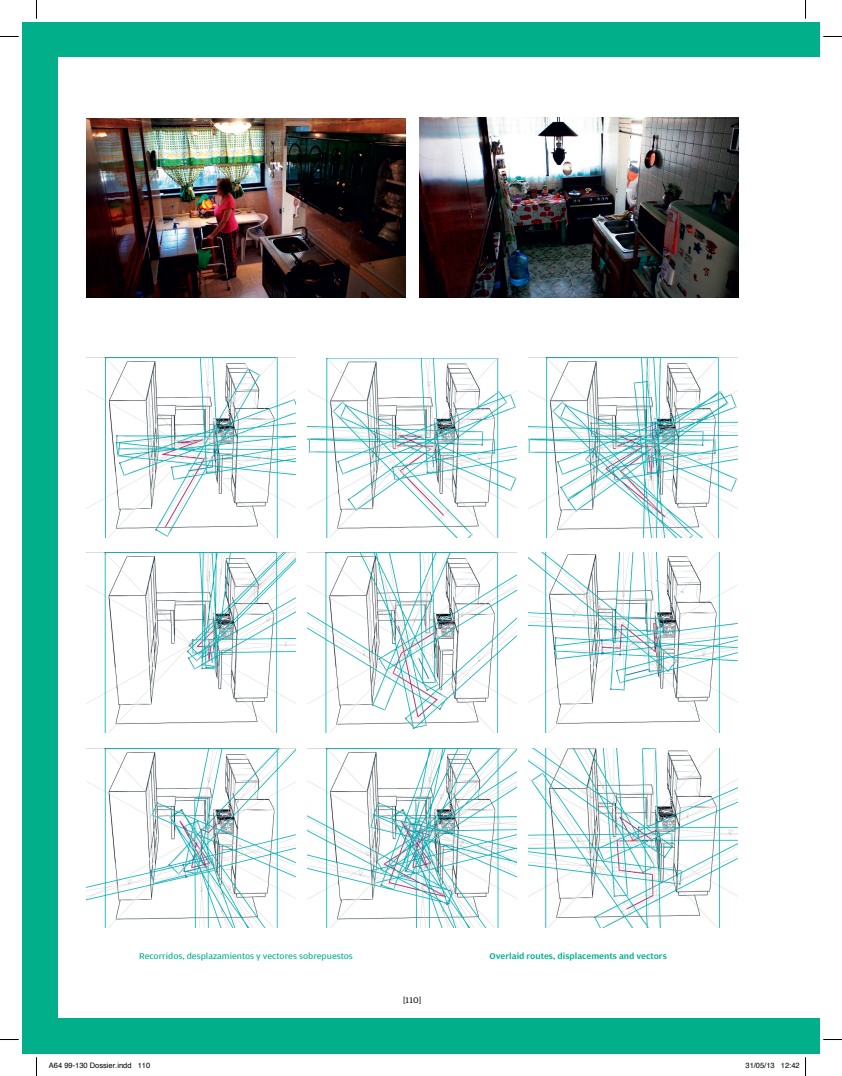
<style>
.page{position:relative;width:842px;height:1076px;background:#fff}
.page>*{position:absolute;margin:0;border:0;box-sizing:border-box;transform-origin:0 0}
.t1{font:8.75px "Amplitude Wide";color:#01af8b}
.t2{font:500 8.75px "Amplitude Wide";color:#01af8b}
.t3{font:8.75px "Amplitude Wide";color:#231f20}
.t4{font:7.5px "Helvetica";color:#000}
.s1{font-style:inherit}
</style>
<div class="page">
<div style="left:22px;top:22px;width:798px;height:1031px;background:#01af8b"></div>
<div style="left:58px;top:58px;width:762px;height:960px;background:#fff"></div>
<img style="left:419px;top:118px;width:320px;height:180px">
<img style="left:86px;top:358px;width:209px;height:180px">
<img style="left:528px;top:358px;width:209px;height:180px">
<img style="left:307px;top:553px;width:209px;height:180px">
<img style="left:307px;top:748px;width:209px;height:180px">
<img style="left:86px;top:118px;width:319px;height:180px">
<img style="left:308px;top:358px;width:209px;height:180px">
<img style="left:86px;top:553px;width:209px;height:179px">
<img style="left:86px;top:748px;width:209px;height:179px">
<img style="left:528px;top:553px;width:209px;height:179px">
<img style="left:528px;top:748px;width:209px;height:179px">
<svg style="left:0;top:36px;width:19px;height:1px"></svg>
<svg style="left:823px;top:36px;width:19px;height:1px"></svg>
<svg style="left:0;top:1039px;width:19px;height:1px"></svg>
<svg style="left:823px;top:1039px;width:19px;height:1px"></svg>
<svg style="left:36px;top:0;width:1px;height:19px"></svg>
<svg style="left:36px;top:1057px;width:1px;height:19px"></svg>
<svg style="left:805px;top:0;width:1px;height:19px"></svg>
<svg style="left:805px;top:1057px;width:1px;height:19px"></svg>
<p class="t1" style="left:139px;top:951px;width:215px">Recorridos, desplazamientos y vectores sobrepuestos</p>
<p class="t2" style="left:490px;top:951px;width:179px">Overlaid routes, displacements and vectors</p>
<p class="t3" style="left:403px;top:995px;width:20px"><span class="s1">[</span>110<span class="s1">]</span></p>
<p class="t4" style="left:49px;top:1060px;width:103px">A64 99-130 Dossier.indd 110</p>
<p class="t4" style="left:745px;top:1060px;width:56px">31/05/13 12:42</p>
</div>
